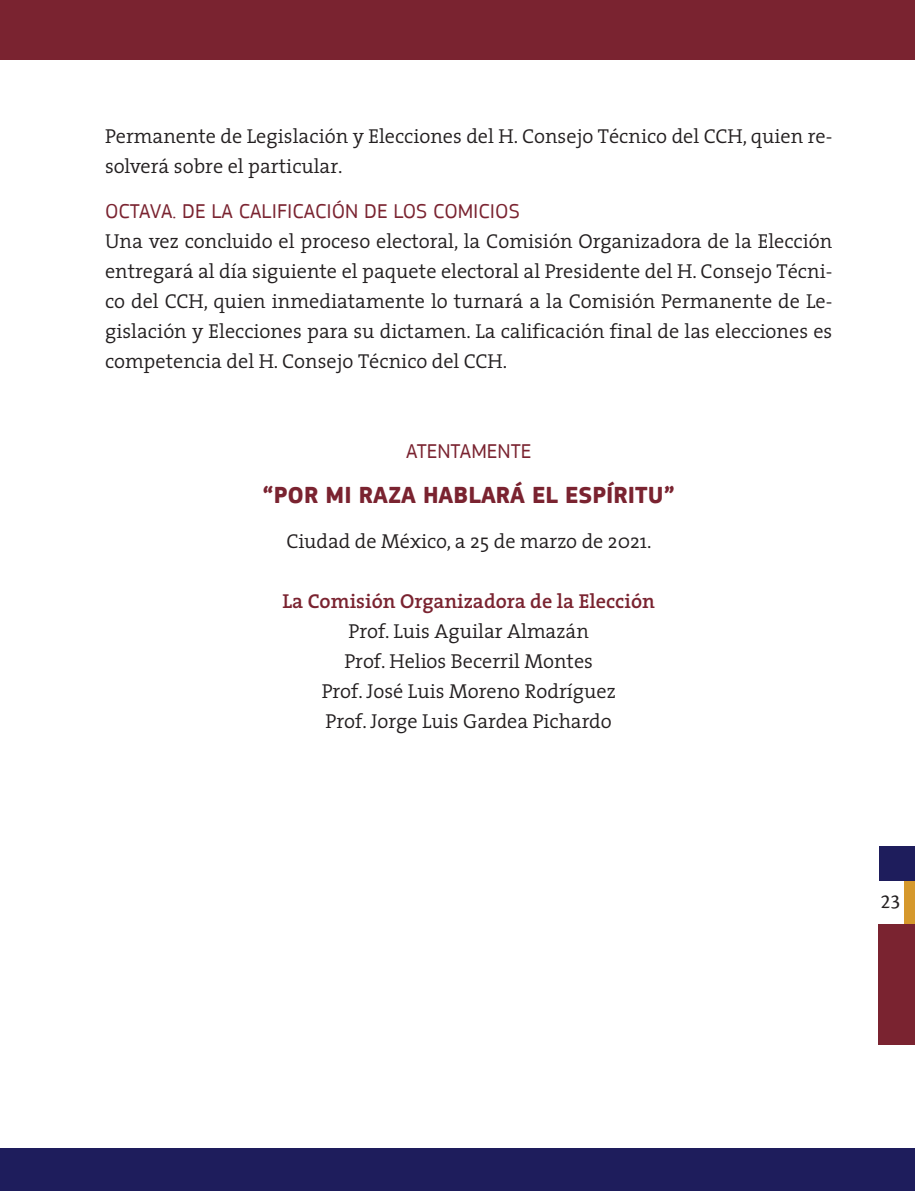
<style>
.page{position:relative;width:915px;height:1191px;background:#fff}
.page>*{position:absolute;margin:0;border:0;box-sizing:border-box;transform-origin:0 0}
.Subtitulo_3{font:700 24px "PF Square Sans Pro";color:#7a2330}
.Subtitulo_4{font:21px "PF Square Sans Pro";color:#7a2330}
.t1{font:21px "Cronos Pro";color:#231f20}
.Parrafo_s_sangría{font:300 20.25px/30px "The Serif";color:#231f20}
.Parrafo_s_sangría-2{font:600 20.25px "The Serif";color:#7a2330}
</style>
<div class="page">
<div style="left:904px;top:869px;width:10px;height:57px;background:#d5982c"></div>
<div style="left:877px;top:924px;width:37px;height:120px;background:#7a2330"></div>
<div style="left:879px;top:846px;width:35px;height:35px;background:#1e1d5c"></div>
<div style="left:0;top:0;width:914px;height:60px;background:#7a2330"></div>
<div style="left:0;top:1147px;width:914px;height:44px;background:#1e1d5c"></div>
<p class="Parrafo_s_sangría" style="left:105px;top:120px;width:728px">Permanente de Legislación y Elecciones del H. Consejo Técnico del CCH, quien re&shy;solverá sobre el particular.</p>
<p class="Subtitulo_4" style="left:105px;top:198px;width:416px">OCTAVA. DE LA CALIFICACIÓN DE LOS COMICIOS</p>
<p class="Parrafo_s_sangría" style="left:105px;top:225px;width:728px;text-align:justify">Una vez concluido el proceso electoral, la Comisión Organizadora de la Elección entregará al día siguiente el paquete electoral al Presidente del H. Consejo Técni&shy;co del CCH, quien inmediatamente lo turnará a la Comisión Permanente de Le&shy;gislación y Elecciones para su dictamen. La calificación final de las elecciones es competencia del H. Consejo Técnico del CCH.</p>
<p class="Subtitulo_4" style="left:406px;top:438px;width:127px">ATENTAMENTE</p>
<p class="Subtitulo_3" style="left:262px;top:480px;width:413px">“POR MI RAZA HABLARÁ EL ESPÍRITU”</p>
<p class="Parrafo_s_sangría" style="left:286px;top:525px;width:367px">Ciudad de México, a 25 de marzo de 2021.</p>
<p class="Parrafo_s_sangría-2" style="left:282px;top:584px;width:374px">La Comisión Organizadora de la Elección</p>
<p class="Parrafo_s_sangría" style="left:348px;top:615px;width:242px">Prof. Luis Aguilar Almazán</p>
<p class="Parrafo_s_sangría" style="left:344px;top:645px;width:250px">Prof. Helios Becerril Montes</p>
<p class="Parrafo_s_sangría" style="left:321px;top:675px;width:295px">Prof. José Luis Moreno Rodríguez</p>
<p class="Parrafo_s_sangría" style="left:325px;top:705px;width:287px">Prof. Jorge Luis Gardea Pichardo</p>
<p class="t1" style="left:880px;top:889px;width:21px">23</p>
</div>
